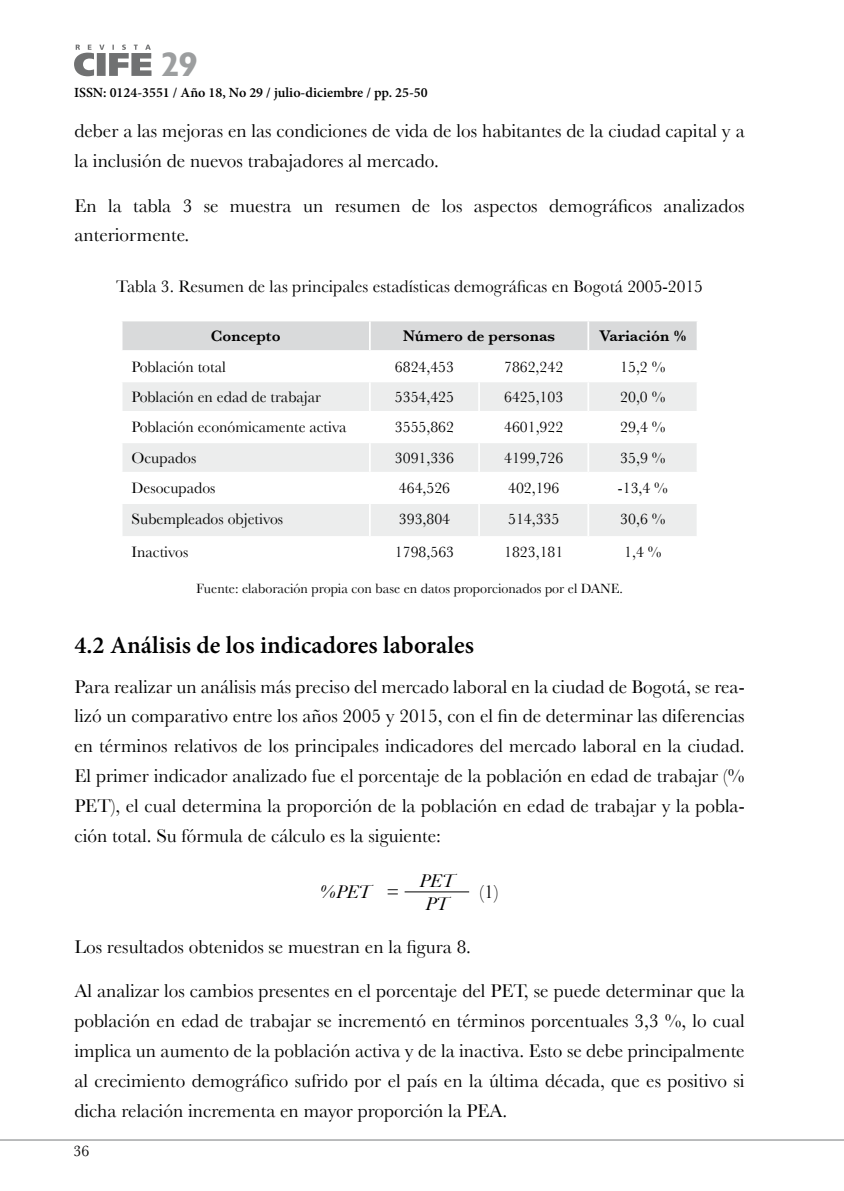
<style>
.page{position:relative;width:844px;height:1191px;background:#fff}
.page>*{position:absolute;margin:0;border:0;box-sizing:border-box;transform-origin:0 0}
.t1{font:700 condensed 33.77px "Humanist 521 BT";color:#9c9e9f;scale:1.14 1}
.t2{font:600 24.5px "Minion Pro";color:#000}
.t3{font:19.25px/29.8px "Baskerville";color:#000}
.t4{font:italic 19.25px "Baskerville";color:#000}
.t5{font:17.5px "Baskerville";color:#000}
.t6{font:15.75px "Baskerville";color:#000}
.t7{font:600 15.75px "Baskerville";color:#000}
.t8{font:14px "Baskerville";color:#000}
.t9{font:600 14px "Minion Pro";color:#000}
</style>
<div class="page">
<hr style="left:0;top:1139px;width:843px;height:1px;background:#b1b3b4">
<svg style="left:74px;top:45px;width:77px;height:31px"></svg>
<div style="left:123px;top:504px;width:573px;height:32px;background:#eceded"></div>
<svg style="left:122px;top:321px;width:575px;height:151px"></svg>
<hr style="left:369px;top:504px;width:1px;height:32px;background:#fff">
<hr style="left:478px;top:504px;width:2px;height:32px;background:#fff">
<hr style="left:587px;top:504px;width:2px;height:32px;background:#fff">
<hr style="left:404px;top:891px;width:65px;height:1px;background:#000">
<h1 class="t1" style="left:161px;top:43px;width:33px">29</h1>
<p class="t9" style="left:74px;top:83px;width:355px">ISSN: 0124-3551 / Año 18, No 29 / julio-diciembre / pp. 25-50</p>
<p class="t3" style="left:74px;top:116px;width:671px">deber a las mejoras en las condiciones de vida de los habitantes de la ciudad capital y a la inclusión de nuevos trabajadores al mercado.</p>
<p class="t3" style="left:74px;top:190px;width:671px">En la tabla 3 se muestra un resumen de los aspectos demográficos analizados anteriormente.</p>
<p class="t5" style="left:116px;top:276px;width:588px">Tabla 3. Resumen de las principales estadísticas demográficas en Bogotá 2005-2015</p>
<p class="t7" style="left:211px;top:327px;width:71px">Concepto</p>
<p class="t7" style="left:403px;top:327px;width:154px">Número de personas</p>
<p class="t7" style="left:599px;top:327px;width:89px">Variación %</p>
<p class="t6" style="left:131px;top:357px;width:96px">Población total</p>
<p class="t6" style="left:395px;top:357px;width:61px">6824,453</p>
<p class="t6" style="left:504px;top:357px;width:61px">7862,242</p>
<p class="t6" style="left:620px;top:357px;width:47px">15,2 %</p>
<p class="t6" style="left:131px;top:387px;width:191px">Población en edad de trabajar</p>
<p class="t6" style="left:395px;top:387px;width:61px">5354,425</p>
<p class="t6" style="left:504px;top:387px;width:61px">6425,103</p>
<p class="t6" style="left:620px;top:387px;width:47px">20,0 %</p>
<p class="t6" style="left:131px;top:418px;width:216px">Población económicamente activa</p>
<p class="t6" style="left:395px;top:418px;width:61px">3555,862</p>
<p class="t6" style="left:504px;top:418px;width:61px">4601,922</p>
<p class="t6" style="left:620px;top:418px;width:47px">29,4 %</p>
<p class="t6" style="left:131px;top:448px;width:66px">Ocupados</p>
<p class="t6" style="left:395px;top:448px;width:61px">3091,336</p>
<p class="t6" style="left:504px;top:448px;width:61px">4199,726</p>
<p class="t6" style="left:620px;top:448px;width:47px">35,9 %</p>
<p class="t6" style="left:132px;top:479px;width:85px">Desocupados</p>
<p class="t6" style="left:399px;top:479px;width:53px">464,526</p>
<p class="t6" style="left:508px;top:479px;width:53px">402,196</p>
<p class="t6" style="left:617px;top:479px;width:52px">-13,4 %</p>
<p class="t6" style="left:132px;top:509px;width:153px">Subempleados objetivos</p>
<p class="t6" style="left:399px;top:509px;width:53px">393,804</p>
<p class="t6" style="left:508px;top:509px;width:53px">514,335</p>
<p class="t6" style="left:620px;top:509px;width:47px">30,6 %</p>
<p class="t6" style="left:132px;top:543px;width:58px">Inactivos</p>
<p class="t6" style="left:395px;top:543px;width:61px">1798,563</p>
<p class="t6" style="left:504px;top:543px;width:61px">1823,181</p>
<p class="t6" style="left:624px;top:543px;width:39px">1,4 %</p>
<p class="t8" style="left:196px;top:580px;width:428px">Fuente: elaboración propia con base en datos proporcionados por el DANE.</p>
<p class="t2" style="left:74px;top:628px;width:401px">4.2 Análisis de los indicadores laborales</p>
<p class="t3" style="left:74px;top:671px;width:671px;text-align:justify">Para realizar un análisis más preciso del mercado laboral en la ciudad de Bogotá, se rea&shy;lizó un comparativo entre los años 2005 y 2015, con el fin de determinar las diferencias en términos relativos de los principales indicadores del mercado laboral en la ciudad.<br>El primer indicador analizado fue el porcentaje de la población en edad de trabajar (% PET), el cual determina la proporción de la población en edad de trabajar y la pobla&shy;ción total. Su fórmula de cálculo es la siguiente:</p>
<p class="t4" style="left:319px;top:880px;width:81px">%PET =</p>
<p class="t4" style="left:419px;top:869px;width:36px">PET</p>
<p class="t3" style="left:479px;top:877px;width:20px">(1)</p>
<p class="t4" style="left:425px;top:892px;width:25px">PT</p>
<p class="t3" style="left:74px;top:931px;width:398px">Los resultados obtenidos se muestran en la figura 8.</p>
<p class="t3" style="left:74px;top:976px;width:671px;text-align:justify">Al analizar los cambios presentes en el porcentaje del PET, se puede determinar que la población en edad de trabajar se incrementó en términos porcentuales 3,3 %, lo cual implica un aumento de la población activa y de la inactiva. Esto se debe principalmente al crecimiento demográfico sufrido por el país en la última década, que es positivo si dicha relación incrementa en mayor proporción la PEA.</p>
<p class="t6" style="left:73px;top:1141px;width:17px">36</p>
</div>
